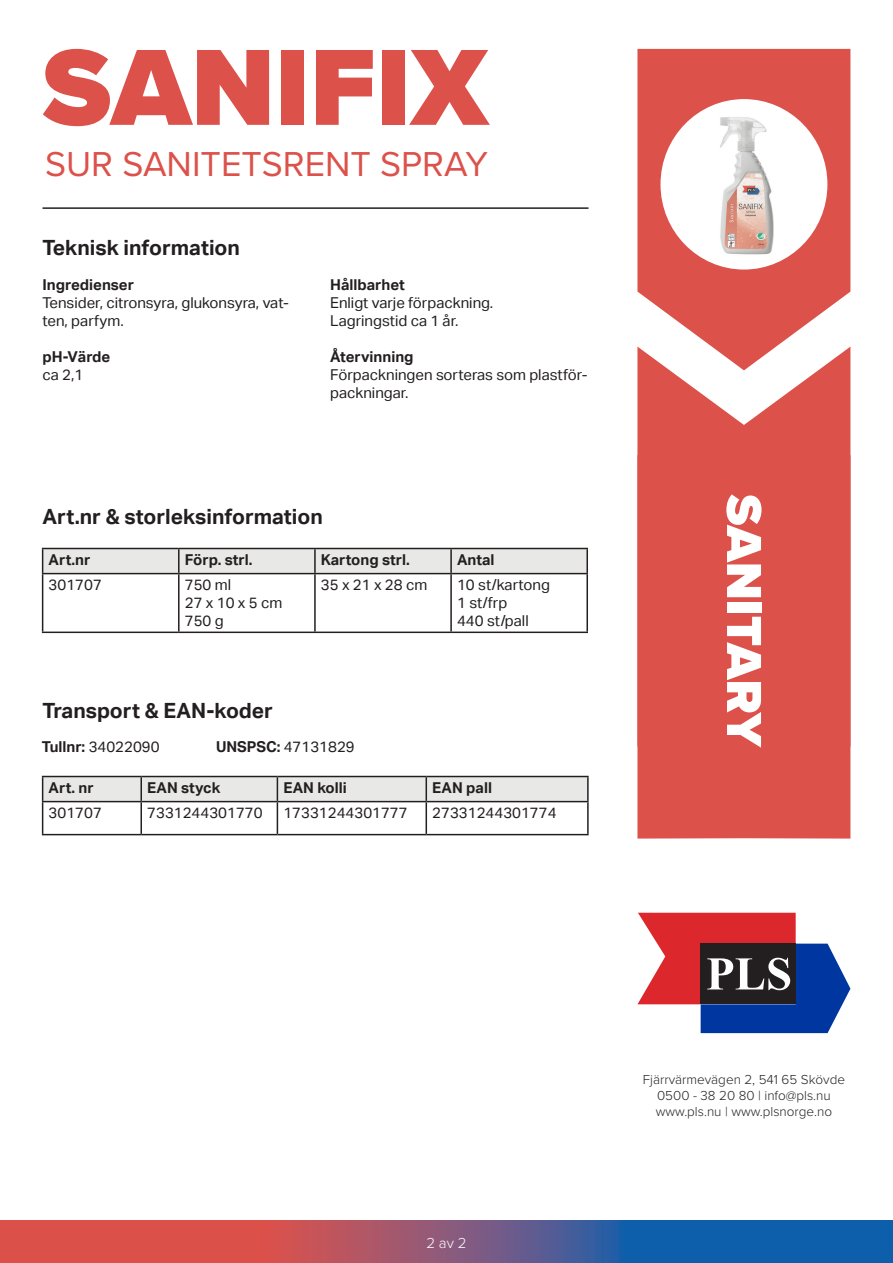
<style>
.page{position:relative;width:893px;height:1263px;background:#fff}
.page>*{position:absolute;margin:0;border:0;box-sizing:border-box;transform-origin:0 0}
.t1{font:900 112.2px "Proxima Nova";color:#dc514a}
.t2{font:900 51px "Proxima Nova";color:#fff}
.t3{font:35.85px "Proxima Nova";color:#dc514a}
.t4{font:700 21px "Aktiv Grotesk";color:#231f20}
.t5{font:15px/18px "Aktiv Grotesk";color:#231f20}
.t6{font:700 15px "Aktiv Grotesk";color:#231f20}
.t7{font:300 15px "Proxima Nova";color:#fff}
.t8{font:300 13.5px "Proxima Nova";color:#231f20}
.s1{font-weight:700}
</style>
<div class="page">
<hr style="left:43px;top:207px;width:545px;height:2px;background:#231f20">
<svg style="left:637px;top:49px;width:213px;height:298px;fill:#dc514a"></svg>
<div style="left:660px;top:99px;width:167px;height:171px;background:#fff;border-radius:50%"></div>
<svg style="left:0;top:1220px;width:893px;height:43px"></svg>
<img style="left:720px;top:117px;width:54px;height:138px">
<svg style="left:42px;top:548px;width:544px;height:25px"></svg>
<hr style="left:179px;top:548px;width:136px;height:1px;background:#231f20">
<hr style="left:178px;top:549px;width:2px;height:24px;background:#231f20">
<hr style="left:315px;top:548px;width:136px;height:1px;background:#231f20">
<hr style="left:314px;top:549px;width:2px;height:24px;background:#231f20">
<hr style="left:451px;top:548px;width:137px;height:1px;background:#231f20">
<hr style="left:450px;top:549px;width:2px;height:24px;background:#231f20">
<hr style="left:586px;top:549px;width:2px;height:24px;background:#231f20">
<hr style="left:42px;top:573px;width:137px;height:1px;background:#231f20">
<hr style="left:42px;top:574px;width:1px;height:57px;background:#231f20">
<hr style="left:179px;top:573px;width:136px;height:1px;background:#231f20">
<hr style="left:178px;top:574px;width:2px;height:57px;background:#231f20">
<hr style="left:315px;top:573px;width:136px;height:1px;background:#231f20">
<hr style="left:314px;top:574px;width:2px;height:57px;background:#231f20">
<hr style="left:451px;top:573px;width:137px;height:1px;background:#231f20">
<hr style="left:450px;top:574px;width:2px;height:57px;background:#231f20">
<hr style="left:586px;top:574px;width:2px;height:57px;background:#231f20">
<hr style="left:42px;top:631px;width:137px;height:2px;background:#231f20">
<hr style="left:179px;top:631px;width:136px;height:2px;background:#231f20">
<hr style="left:315px;top:631px;width:136px;height:2px;background:#231f20">
<hr style="left:451px;top:631px;width:137px;height:2px;background:#231f20">
<hr style="left:426px;top:776px;width:163px;height:1px;background:#231f20">
<svg style="left:42px;top:776px;width:545px;height:25px"></svg>
<hr style="left:587px;top:777px;width:2px;height:24px;background:#231f20">
<hr style="left:42px;top:801px;width:99px;height:1px;background:#231f20">
<hr style="left:42px;top:802px;width:1px;height:32px;background:#231f20">
<hr style="left:141px;top:801px;width:136px;height:1px;background:#231f20">
<hr style="left:140px;top:802px;width:2px;height:32px;background:#231f20">
<hr style="left:277px;top:801px;width:149px;height:1px;background:#231f20">
<hr style="left:277px;top:802px;width:1px;height:32px;background:#231f20">
<hr style="left:426px;top:801px;width:163px;height:1px;background:#231f20">
<hr style="left:426px;top:802px;width:1px;height:32px;background:#231f20">
<hr style="left:587px;top:802px;width:2px;height:32px;background:#231f20">
<hr style="left:42px;top:834px;width:99px;height:1px;background:#231f20">
<hr style="left:141px;top:834px;width:136px;height:1px;background:#231f20">
<hr style="left:277px;top:834px;width:149px;height:1px;background:#231f20">
<hr style="left:426px;top:834px;width:163px;height:1px;background:#231f20">
<svg style="left:637px;top:913px;width:213px;height:120px"></svg>
<svg style="left:637px;top:347px;width:213px;height:108px;fill:#dc514a"></svg>
<div style="left:637px;top:455px;width:213px;height:383px;background:#dc514a"></div>
<p class="t1" style="left:43px;top:4px;width:447px">SANIFIX</p>
<p class="t3" style="left:45px;top:138px;width:444px">SUR SANITETSRENT SPRAY</p>
<p class="t4" style="left:43px;top:235px;width:199px">Teknisk information</p>
<p class="t6" style="left:43px;top:276px;width:93px">Ingredienser</p>
<p class="t5" style="left:43px;top:294px;width:248px">Tensider, citronsyra, glukonsyra, vat&shy;ten, parfym.</p>
<p class="t6" style="left:43px;top:348px;width:69px">pH-Värde</p>
<p class="t5" style="left:43px;top:366px;width:42px">ca 2,1</p>
<p class="t6" style="left:330px;top:276px;width:76px">Hållbarhet</p>
<p class="t5" style="left:330px;top:294px;width:165px">Enligt varje förpackning.</p>
<p class="t5" style="left:330px;top:312px;width:130px">Lagringstid ca 1 år.</p>
<p class="t6" style="left:330px;top:348px;width:85px">Återvinning</p>
<p class="t5" style="left:330px;top:366px;width:259px">Förpackningen sorteras som plastför&shy;packningar.</p>
<p class="t4" style="left:43px;top:505px;width:282px">Art.nr &amp; storleksinformation</p>
<p class="t6" style="left:49px;top:551px;width:43px">Art.nr</p>
<p class="t6" style="left:185px;top:551px;width:69px">Förp. strl.</p>
<p class="t6" style="left:321px;top:551px;width:90px">Kartong strl.</p>
<p class="t6" style="left:457px;top:551px;width:39px">Antal</p>
<p class="t5" style="left:49px;top:576px;width:55px">301707</p>
<p class="t5" style="left:185px;top:576px;width:48px">750 ml</p>
<p class="t5" style="left:185px;top:594px;width:99px">27 x 10 x 5 cm</p>
<p class="t5" style="left:185px;top:612px;width:40px">750 g</p>
<p class="t5" style="left:321px;top:576px;width:108px">35 x 21 x 28 cm</p>
<p class="t5" style="left:457px;top:576px;width:94px">10 st/kartong</p>
<p class="t5" style="left:457px;top:594px;width:52px">1 st/frp</p>
<p class="t5" style="left:457px;top:612px;width:73px">440 st/pall</p>
<p class="t4" style="left:43px;top:699px;width:232px">Transport &amp; EAN-koder</p>
<p class="t5" style="left:42px;top:738px;width:119px"><span class="s1">Tullnr:</span> 34022090</p>
<p class="t5" style="left:216px;top:738px;width:140px"><span class="s1">UNSPSC:</span> 47131829</p>
<p class="t6" style="left:49px;top:779px;width:47px">Art. nr</p>
<p class="t6" style="left:147px;top:779px;width:75px">EAN styck</p>
<p class="t6" style="left:283px;top:779px;width:65px">EAN kolli</p>
<p class="t6" style="left:432px;top:779px;width:61px">EAN pall</p>
<p class="t5" style="left:49px;top:804px;width:55px">301707</p>
<p class="t5" style="left:147px;top:804px;width:117px">7331244301770</p>
<p class="t5" style="left:283px;top:804px;width:126px">17331244301777</p>
<p class="t5" style="left:432px;top:804px;width:126px">27331244301774</p>
<p class="t2" style="left:782px;top:494px;width:256px;rotate:90deg">SANITARY</p>
<p class="t7" style="left:426px;top:1231px;width:42px">2 av 2</p>
<p class="t8" style="left:643px;top:1069px;width:204px">Fjärrvärmevägen 2, 541 65 Skövde</p>
<p class="t8" style="left:657px;top:1086px;width:175px">0500 - 38 20 80 | info@pls.nu</p>
<p class="t8" style="left:656px;top:1102px;width:178px">www.pls.nu | www.plsnorge.no</p>
</div>
